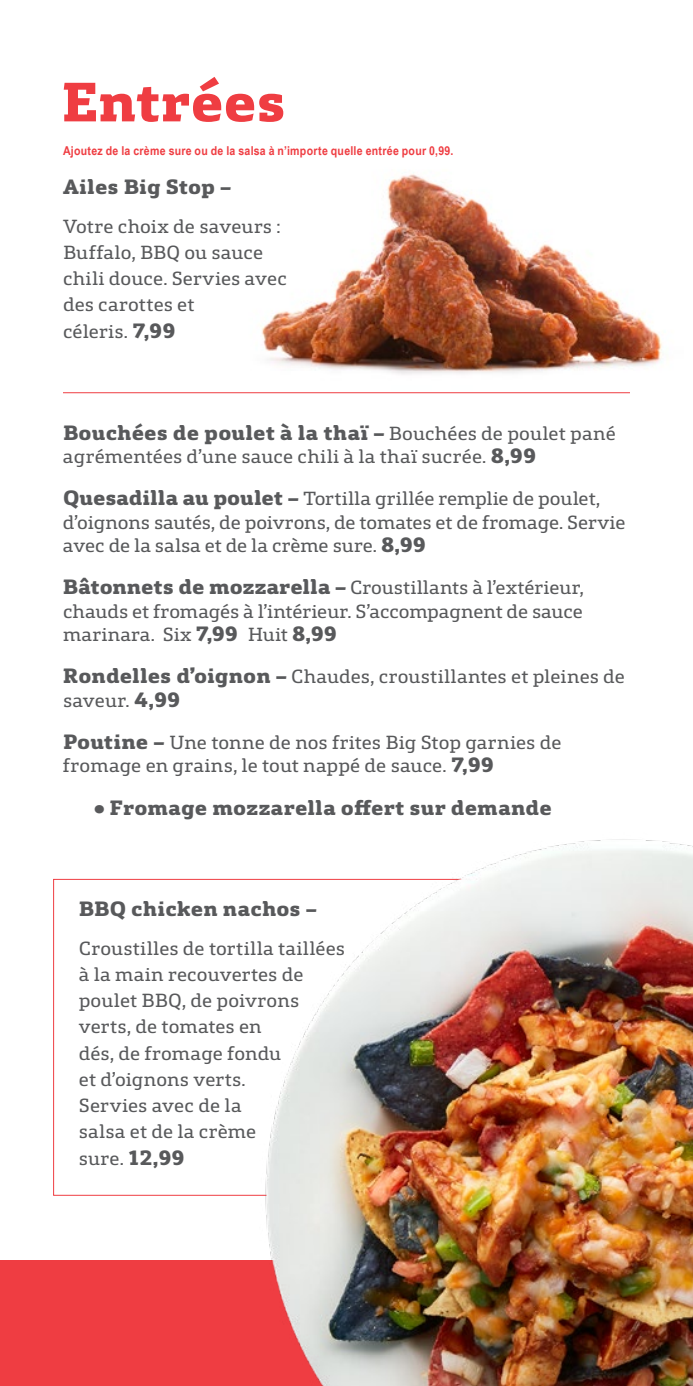
<style>
.page{position:relative;width:693px;height:1386px;background:#fff}
.page>*{position:absolute;margin:0;border:0;box-sizing:border-box;transform-origin:0 0}
.t1{font:800 56px "FS Silas Slab";letter-spacing:-.005em;color:#ef3d42;scale:1.05 1}
.t2{font:800 21px "FS Silas Slab";letter-spacing:.005em;color:#58595b;scale:1.05 1}
.t3{font:19.25px/26.2px "FS Silas Slab";color:#58595b;scale:1.05 1}
.t4{font:700 12.25px "Arial Narrow";letter-spacing:.02em;color:#ef3d42;scale:1.05 1}
.s1{font-weight:800;font-size:21px}
.s2{font-weight:400;font-size:19.25px}
</style>
<div class="page">
<div style="left:0;top:1260px;width:693px;height:126px;background:#ef3d42"></div>
<img style="left:210px;top:174px;width:452px;height:220px">
<hr style="left:63px;top:392px;width:567px;height:1px;background:#ef3d42">
<img style="left:220px;top:839px;width:473px;height:547px">
<h1 class="t1" style="left:61px;top:51px;width:215px">Entrées</h1>
<p class="t4" style="left:63px;top:142px;width:373px">Ajoutez de la crème sure ou de la salsa à n’importe quelle entrée pour 0,99.</p>
<p class="t2" style="left:63px;top:167px;width:162px">Ailes Big Stop –</p>
<p class="t3" style="left:63px;top:211px;width:215px">Votre choix de saveurs :<br>Buffalo, BBQ ou sauce chili douce. Servies avec des carottes et<br>céleris. <span class="s1">7,99</span></p>
<p class="t2" style="left:63px;top:413px;width:528px">Bouchées de poulet à la thaï – <span class="s2">Bouchées de poulet pané</span></p>
<p class="t3" style="left:63px;top:441px;width:452px">agrémentées d’une sauce chili à la thaï sucrée. <span class="s1">8,99</span></p>
<p class="t3" style="left:63px;top:485px;width:537px;line-height:23.3px"><span class="s1">Quesadilla au poulet –</span> Tortilla grillée remplie de poulet, d’oignons sautés, de poivrons, de tomates et de fromage. Servie avec de la salsa et de la crème sure. <span class="s1">8,99</span></p>
<p class="t3" style="left:63px;top:574px;width:498px;line-height:23.3px;text-align:justify"><span class="s1">Bâtonnets de mozzarella –</span> Croustillants à l’extérieur, chauds et fromagés à l’intérieur. S’accompagnent de sauce marinara. Six <span class="s1">7,99</span> Huit <span class="s1">8,99</span></p>
<p class="t3" style="left:63px;top:663px;width:537px;line-height:23.3px"><span class="s1">Rondelles d’oignon –</span> Chaudes, croustillantes et pleines de saveur. <span class="s1">4,99</span></p>
<p class="t3" style="left:63px;top:729px;width:476px;line-height:23.3px"><span class="s1">Poutine –</span> Une tonne de nos frites Big Stop garnies de fromage en grains, le tout nappé de sauce. <span class="s1">7,99</span></p>
<p class="t2" style="left:94px;top:789px;width:437px">• Fromage mozzarella offert sur demande</p>
<p class="t2" style="left:79px;top:889px;width:228px">BBQ chicken nachos –</p>
<p class="t3" style="left:79px;top:933px;width:255px">Croustilles de tortilla taillées à la main recouvertes de poulet BBQ, de poivrons verts, de tomates en<br>dés, de fromage fondu<br>et d’oignons verts.<br>Servies avec de la<br>salsa et de la crème<br>sure. <span class="s1">12,99</span></p>
</div>
